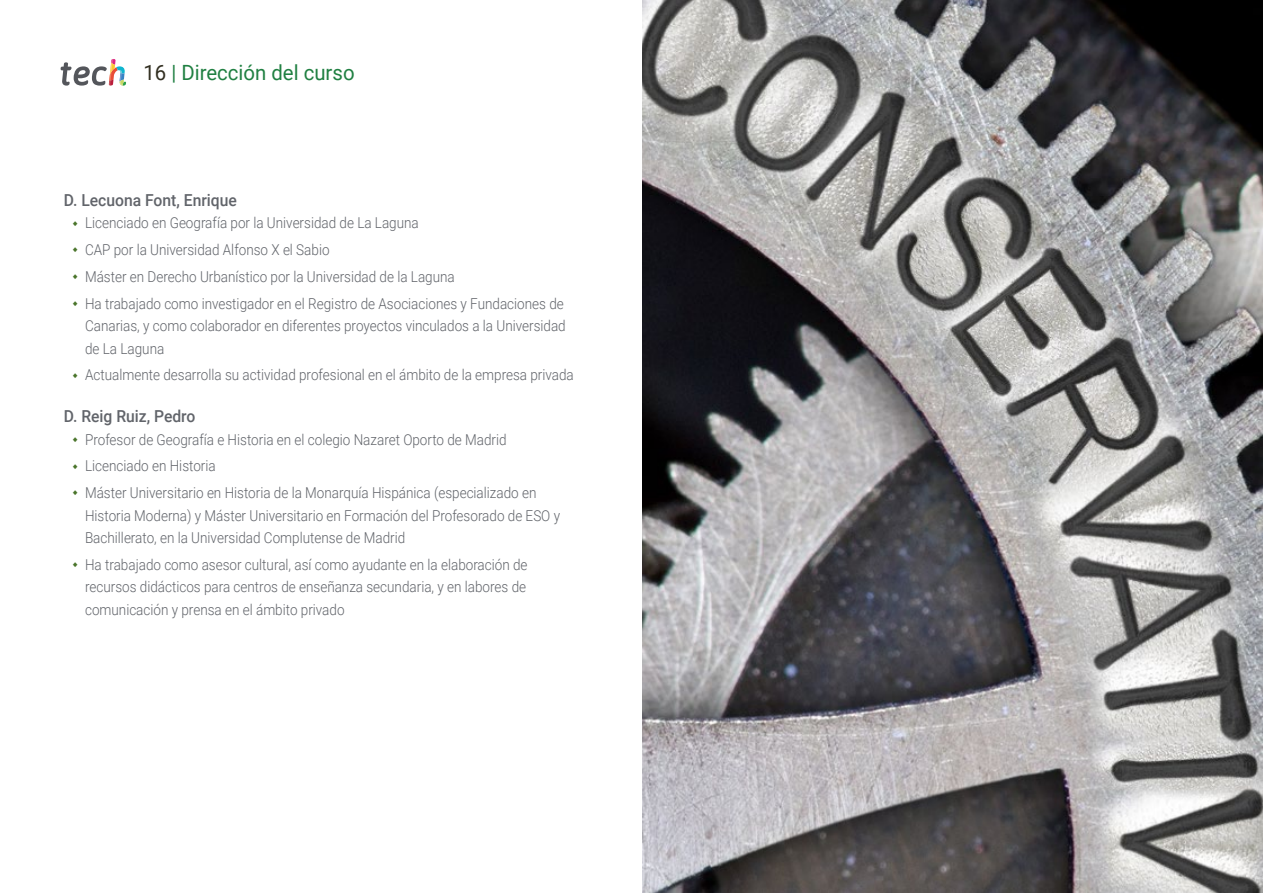
<style>
.page{position:relative;width:1263px;height:893px;background:#fff}
.page>*{position:absolute;margin:0;border:0;box-sizing:border-box;transform-origin:0 0}
.t1{font:21px "Roboto";color:#208042}
.t2{font:500 16.5px "Roboto";color:#61646a;scale:.95 1}
.t3{font:300 15px/26.7px "Roboto";color:#61646a;scale:.9 1}
.s1{color:#312e20}
</style>
<div class="page">
<img style="left:642px;top:0;width:621px;height:893px">
<svg style="left:61px;top:59px;width:65px;height:27px"></svg>
<h1 class="t1" style="left:144px;top:57px;width:213px"><span class="s1">16</span> | Dirección del curso</h1>
<p class="t2" style="left:64px;top:189px;width:184px">D. Lecuona Font, Enrique</p>
<p class="t3" style="left:85px;top:209px;width:533px">Licenciado en Geografía por la Universidad de La Laguna<br>CAP por la Universidad Alfonso X el Sabio<br>Máster en Derecho Urbanístico por la Universidad de la Laguna<br>Ha trabajado como investigador en el Registro de Asociaciones y Fundaciones de</p>
<p class="t3" style="left:85px;top:314px;width:536px;line-height:22.5px">Canarias, y como colaborador en diferentes proyectos vinculados a la Universidad de La Laguna</p>
<p class="t3" style="left:85px;top:361px;width:545px">Actualmente desarrolla su actividad profesional en el ámbito de la empresa privada</p>
<p class="t2" style="left:64px;top:405px;width:140px">D. Reig Ruiz, Pedro</p>
<p class="t3" style="left:85px;top:425px;width:503px">Profesor de Geografía e Historia en el colegio Nazaret Oporto de Madrid<br>Licenciado en Historia<br>Máster Universitario en Historia de la Monarquía Hispánica (especializado en</p>
<p class="t3" style="left:85px;top:503px;width:529px;line-height:22.5px">Historia Moderna) y Máster Universitario en Formación del Profesorado de ESO y<br>Bachillerato, en la Universidad Complutense de Madrid</p>
<p class="t3" style="left:85px;top:553px;width:493px;line-height:22.5px;text-align:justify">Ha trabajado como asesor cultural, así como ayudante en la elaboración de recursos didácticos para centros de enseñanza secundaria, y en labores de comunicación y prensa en el ámbito privado</p>
</div>
